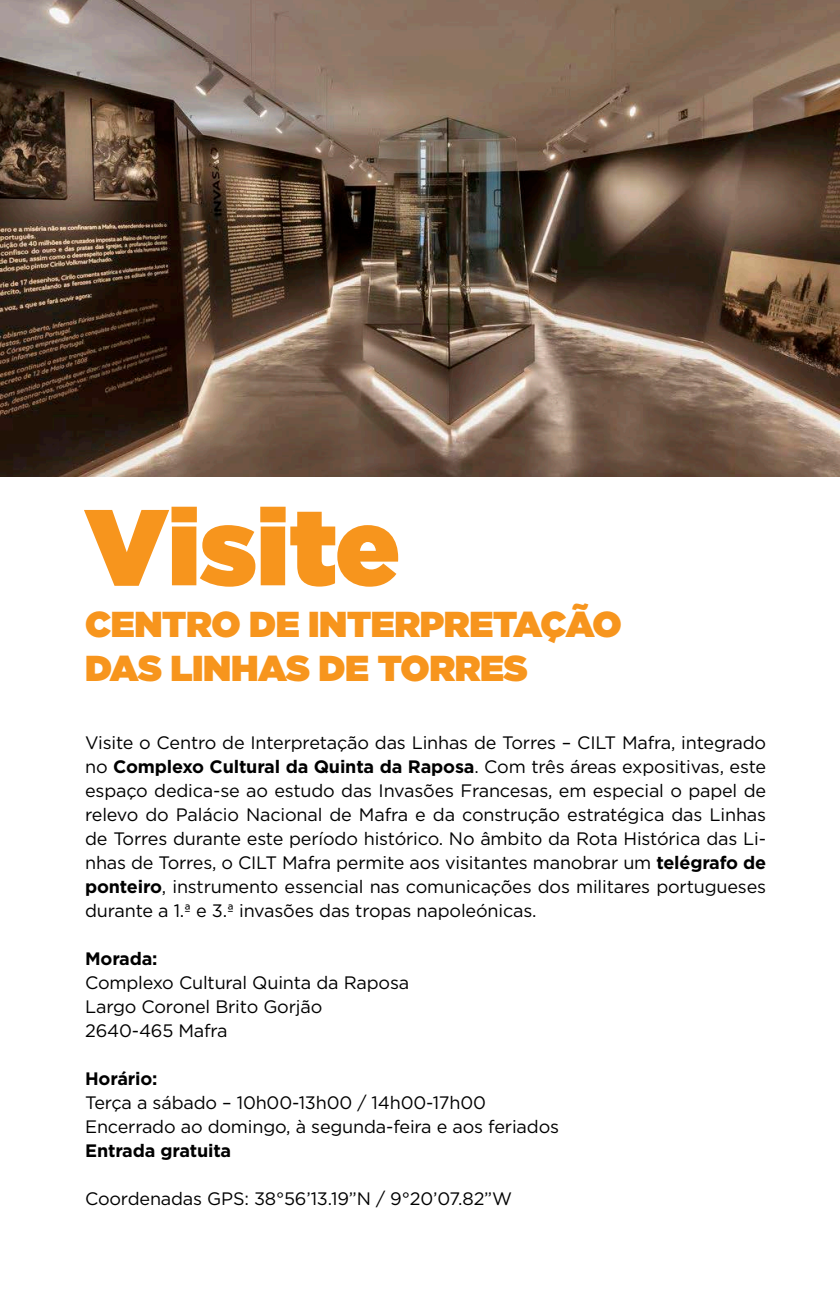
<style>
.page{position:relative;width:840px;height:1299px;background:#fff}
.page>*{position:absolute;margin:0;border:0;box-sizing:border-box;transform-origin:0 0}
.t1{font:900 107.6px "Gotham";color:#f7951d}
.t2{font:900 36px "Gotham";letter-spacing:-.01em;color:#f7951d}
.t3{font:18px/24px "Gotham";letter-spacing:-.01em;color:#000;text-align:justify}
.t4{font:700 18px "Gotham";letter-spacing:-.01em;color:#000}
.s1{font-weight:700}
</style>
<div class="page">
<img style="left:0;top:0;width:839px;height:476px">
<hr style="left:839px;top:0;width:1px;height:1298px;background:#0161a2">
<p class="t1" style="left:85px;top:470px;width:316px">Visite</p>
<p class="t2" style="left:85px;top:598px;width:538px">CENTRO DE INTERPRETAÇÃO</p>
<p class="t2" style="left:85px;top:642px;width:444px">DAS LINHAS DE TORRES</p>
<p class="t3" style="left:85px;top:730px;width:682px">Visite o Centro de Interpretação das Linhas de Torres – CILT Mafra, integrado no <span class="s1">Complexo Cultural da Quinta da Raposa</span>. Com três áreas expositivas, este espaço dedica-se ao estudo das Invasões Francesas, em especial o papel de relevo do Palácio Nacional de Mafra e da construção estratégica das Linhas de Torres durante este período histórico. No âmbito da Rota Histórica das Li&shy;nhas de Torres, o CILT Mafra permite aos visitantes manobrar um <span class="s1">telégrafo de ponteiro</span>, instrumento essencial nas comunicações dos militares portugueses durante a 1.ª e 3.ª invasões das tropas napoleónicas.</p>
<p class="t4" style="left:85px;top:946px;width:74px">Morada:</p>
<p class="t3" style="left:85px;top:970px;width:325px">Complexo Cultural Quinta da Raposa</p>
<p class="t3" style="left:85px;top:994px;width:238px">Largo Coronel Brito Gorjão</p>
<p class="t3" style="left:85px;top:1018px;width:144px">2640-465 Mafra</p>
<p class="t4" style="left:85px;top:1066px;width:74px">Horário:</p>
<p class="t3" style="left:85px;top:1090px;width:402px">Terça a sábado – 10h00-13h00 / 14h00-17h00</p>
<p class="t3" style="left:85px;top:1114px;width:475px">Encerrado ao domingo, à segunda-feira e aos feriados</p>
<p class="t4" style="left:85px;top:1138px;width:148px">Entrada gratuita</p>
<p class="t3" style="left:85px;top:1186px;width:428px">Coordenadas GPS: 38°56’13.19”N / 9°20’07.82”W</p>
</div>
